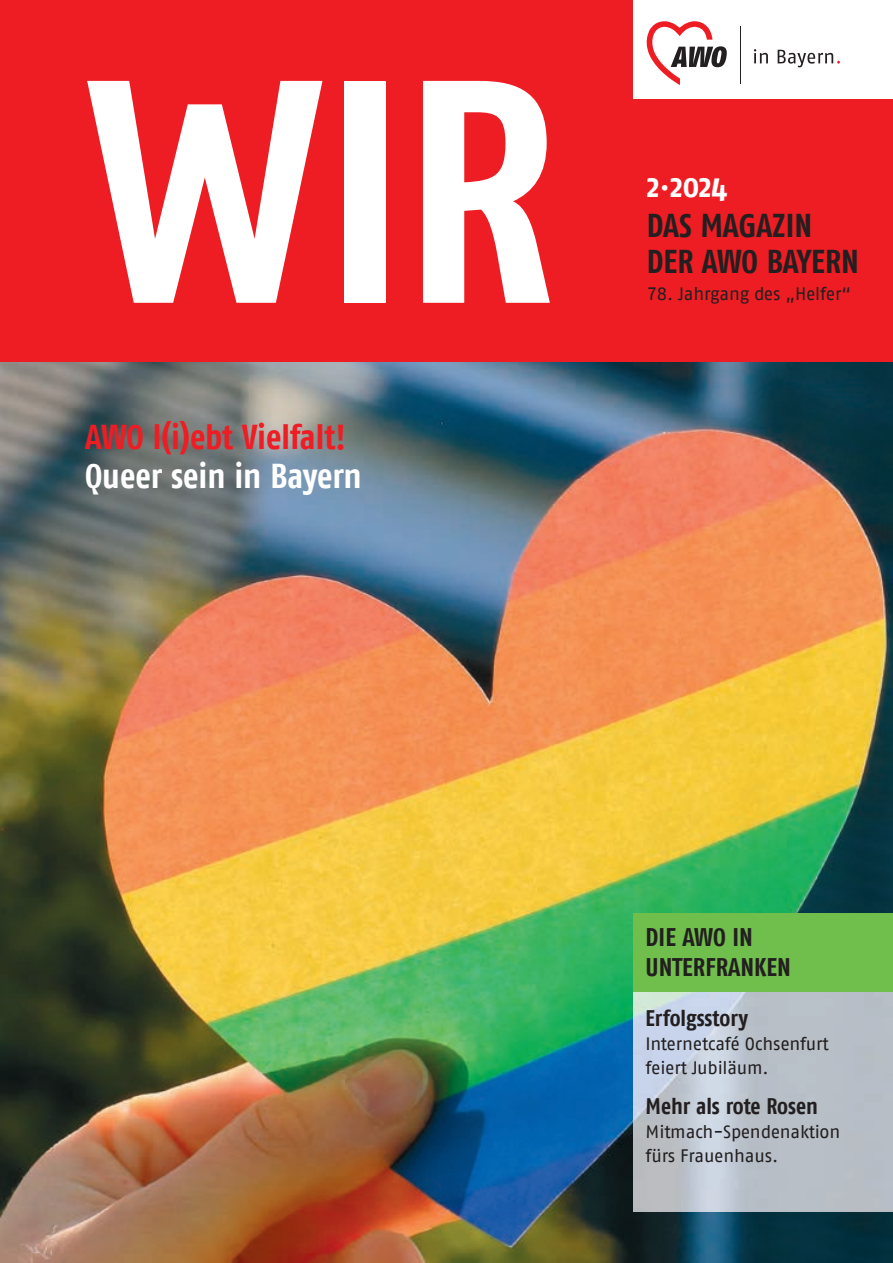
<style>
.page{position:relative;width:893px;height:1263px;background:#fff}
.page>*{position:absolute;margin:0;border:0;box-sizing:border-box;transform-origin:0 0}
.t1{font:700 34.5px "AWO Fago Cond";color:#ee1d23}
.t2{font:700 34.5px "AWO Fago Cond";color:#fff}
.t3{font:700 33px/39.9px "AWO Fago Cond";color:#231f20}
.t4{font:700 25.5px/30px "AWO Fago Cond";color:#231f20}
.t5{font:700 22.5px "AWO Fago Cond";color:#231f20}
.t6{font:18px/24px "AWO Fago Office";letter-spacing:-.01em;color:#231f20}
.s1{color:#fff}
.s2{font-size:24px;color:#fff}
</style>
<div class="page">
<img style="left:0;top:361px;width:893px;height:902px">
<div style="left:0;top:0;width:893px;height:361px;background:#ee1d23"></div>
<div style="left:344px;top:81px;width:42px;height:222px;background:#fff"></div>
<svg style="left:87px;top:81px;width:235px;height:222px;fill:#fff"></svg>
<svg style="left:423px;top:81px;width:127px;height:222px"></svg>
<div style="left:634px;top:0;width:259px;height:99px;background:#fff"></div>
<svg style="left:646px;top:21px;width:81px;height:64px"></svg>
<hr style="left:740px;top:26px;width:1px;height:58px;background:#231f20">
<svg style="left:754px;top:49px;width:14px;height:14px"></svg>
<svg style="left:778px;top:50px;width:62px;height:17px"></svg>
<img style="left:634px;top:991px;width:259px;height:221px">
<div style="left:634px;top:913px;width:259px;height:78px;background:#70bf4c"></div>
<h1 class="t1" style="left:85px;top:416px;width:262px">AWO l(i)ebt Vielfalt!</h1>
<h1 class="t2" style="left:85px;top:455px;width:278px">Queer sein in Bayern</h1>
<h2 class="t3" style="left:647px;top:165px;width:167px"><span class="s1">2</span><span class="s2">•</span><span class="s1">2024<br></span>DAS MAGAZIN</h2>
<h2 class="t3" style="left:647px;top:241px;width:214px">DER AWO BAYERN</h2>
<p class="t6" style="left:647px;top:281px;width:206px">78. Jahrgang des „Helfer“</p>
<h3 class="t4" style="left:646px;top:922px;width:147px">DIE AWO IN<br>UNTERFRANKEN</h3>
<p class="t5" style="left:646px;top:1005px;width:104px">Erfolgsstory</p>
<p class="t6" style="left:646px;top:1031px;width:185px">Internetcafé Ochsenfurt feiert Jubiläum.</p>
<p class="t5" style="left:646px;top:1093px;width:174px">Mehr als rote Rosen</p>
<p class="t6" style="left:646px;top:1120px;width:196px">Mitmach-Spendenaktion fürs Frauenhaus.</p>
</div>
